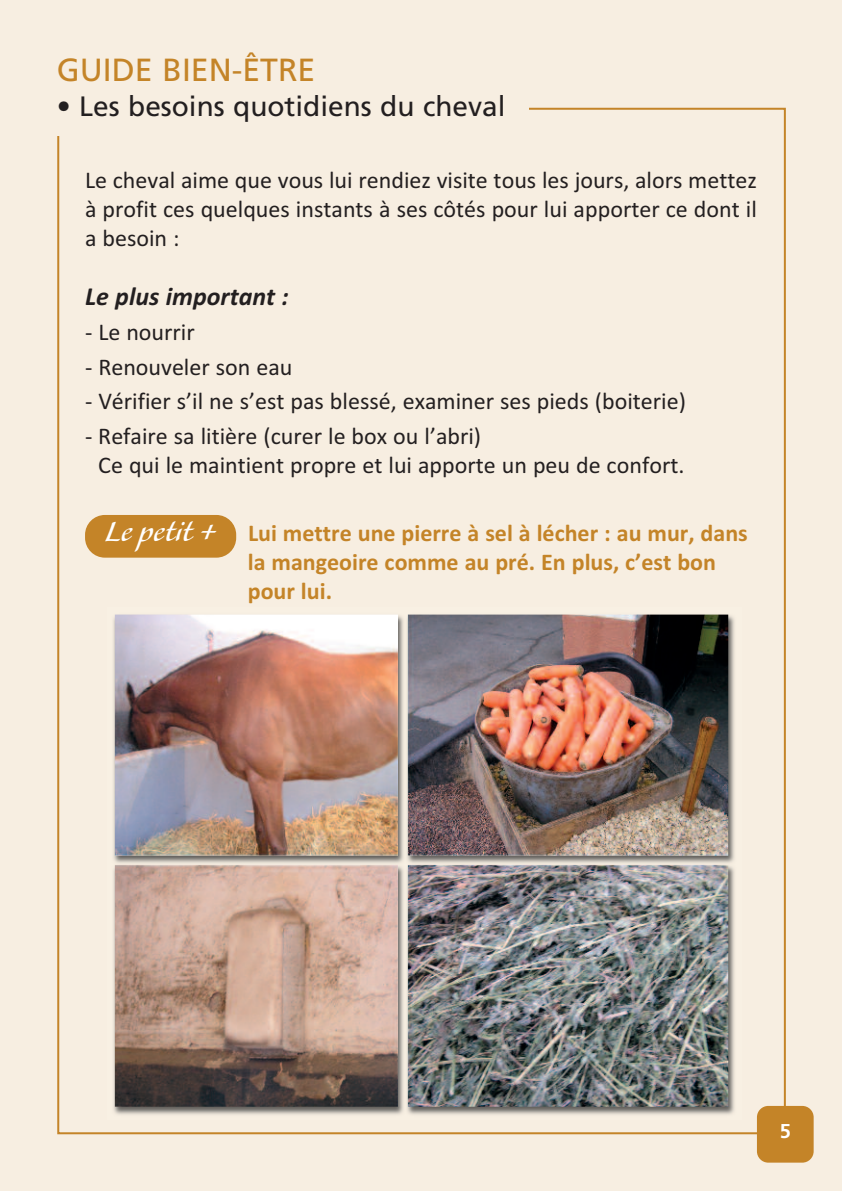
<style>
.page{position:relative;width:842px;height:1191px;background:#f7eee1}
.page>*{position:absolute;margin:0;border:0;box-sizing:border-box;transform-origin:0 0}
.t1{font:36px "Alexa";letter-spacing:-.01em;color:#fff}
.t2{font:32px "Frutiger";color:#c48428}
.t3{font:28px "Frutiger";color:#231f20}
.t4{font:italic 700 26px "Calibri";color:#231f20}
.t5{font:24px/28.8px "Calibri";color:#231f20;text-align:justify}
.t6{font:700 24px/28.8px "Calibri";color:#c48428}
.t7{font:700 20px "Frutiger";color:#fff}
</style>
<div class="page">
<div style="left:757px;top:1106px;width:57px;height:56px;background:#c48428;border-radius:11px"></div>
<img style="left:113px;top:614px;width:622px;height:501px">
<img style="left:115px;top:614px;width:613px;height:492px">
<div style="left:85px;top:515px;width:151px;height:42px;background:#c48428;border-radius:20px"></div>
<h2 class="t2" style="left:57px;top:57px;width:260px">GUIDE BIEN-ÊTRE</h2>
<p class="t3" style="left:57px;top:95px;width:450px">• Les besoins quotidiens du cheval</p>
<p class="t5" style="left:85px;top:165px;width:673px">Le cheval aime que vous lui rendiez visite tous les jours, alors mettez à profit ces quelques instants à ses côtés pour lui apporter ce dont il a besoin :</p>
<p class="t4" style="left:85px;top:281px;width:205px">Le plus important :</p>
<p class="t5" style="left:85px;top:317px;width:111px">- Le nourrir</p>
<p class="t5" style="left:85px;top:352px;width:209px">- Renouveler son eau</p>
<p class="t5" style="left:85px;top:386px;width:602px">- Vérifier s’il ne s’est pas blessé, examiner ses pieds (boiterie)</p>
<p class="t5" style="left:98px;top:421px;width:588px;text-indent:-13px">- Refaire sa litière (curer le box ou l’abri)<br>Ce qui le maintient propre et lui apporte un peu de confort.</p>
<h1 class="t1" style="left:105px;top:517px;width:113px">Le petit +</h1>
<p class="t6" style="left:248px;top:519px;width:501px">Lui mettre une pierre à sel à lécher : au mur, dans la mangeoire comme au pré. En plus, c’est bon pour lui.</p>
<p class="t7" style="left:780px;top:1123px;width:13px">5</p>
</div>
